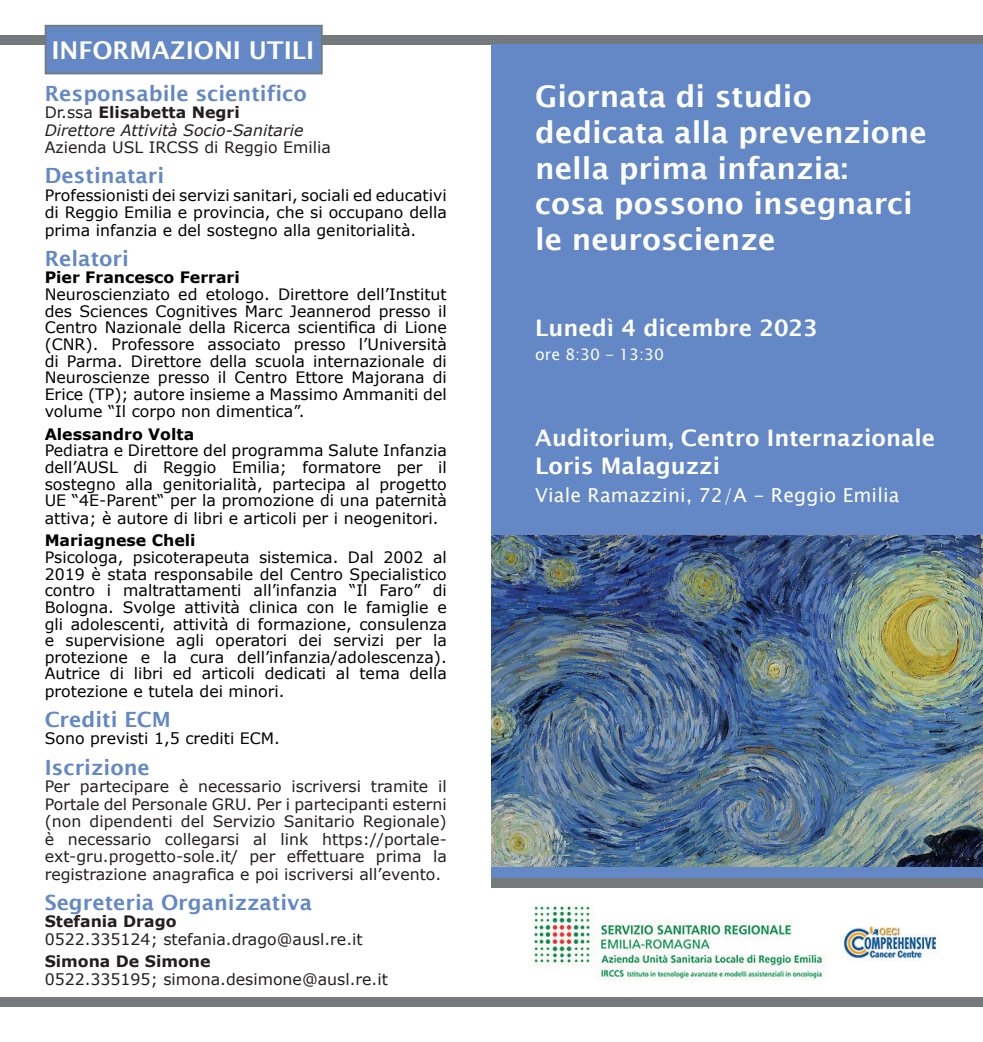
<style>
.page{position:relative;width:983px;height:1042px;background:#fff}
.page>*{position:absolute;margin:0;border:0;box-sizing:border-box;transform-origin:0 0}
.t1{font:600 29.75px/35.7px "Lucida Sans";color:#fff}
.t2{font:600 24.5px "Lucida Sans";color:#fff}
.t3{font:600 22.75px/27.3px "Lucida Sans";color:#fff}
.t4{font:600 21px "Lucida Sans";color:#6388c5}
.t5{font:19.25px "Lucida Sans Unicode";letter-spacing:.01em;color:#fff}
.t6{font:15.75px/16.8px "Verdana";color:#000;text-align:justify}
.t7{font:15.75px/17.5px "Verdana";color:#231f20;text-align:justify}
.t8{font:italic 15.75px/17.5px "Verdana";color:#231f20}
.t9{font:700 15.75px "Verdana";color:#000}
.t10{font:700 15.75px "Verdana";color:#231f20}
.t11{font:15.75px "Lucida Sans Unicode";color:#fff}
.s1{font-style:normal}
.s2{font-weight:700;font-style:normal}
</style>
<div class="page">
<div style="left:0;top:35px;width:982px;height:10px;background:#75797b"></div>
<div style="left:0;top:997px;width:982px;height:10px;background:#75797b"></div>
<div style="left:491px;top:45px;width:491px;height:833px;background:#6388c5"></div>
<div style="left:46px;top:26px;width:276px;height:48px;background:#6388c5"></div>
<div style="left:45px;top:25px;width:277px;height:49px;border:2px solid #75797b"></div>
<div style="left:491px;top:878px;width:491px;height:9px;background:#75797b"></div>
<img style="left:535px;top:907px;width:402px;height:73px">
<img style="left:491px;top:536px;width:491px;height:330px">
<h2 class="t2" style="left:51px;top:36px;width:264px">INFORMAZIONI UTILI</h2>
<h3 class="t4" style="left:45px;top:81px;width:264px">Responsabile scientifico</h3>
<p class="t8" style="left:45px;top:103px;width:260px"><span class="s1">Dr.ssa</span> <span class="s2">Elisabetta Negri<br></span>Direttore Attività Socio-Sanitarie</p>
<p class="t7" style="left:45px;top:138px;width:287px">Azienda USL IRCSS di Reggio Emilia</p>
<h3 class="t4" style="left:45px;top:164px;width:121px">Destinatari</h3>
<p class="t6" style="left:45px;top:186px;width:403px;line-height:17.5px">Professionisti dei servizi sanitari, sociali ed educativi di Reggio Emilia e provincia, che si occupano della prima infanzia e del sostegno alla genitorialità.</p>
<h3 class="t4" style="left:45px;top:246px;width:86px">Relatori</h3>
<p class="t9" style="left:45px;top:266px;width:197px">Pier Francesco Ferrari</p>
<p class="t6" style="left:45px;top:286px;width:403px">Neuroscienziato ed etologo. Direttore dell’Institut des Sciences Cognitives Marc Jeannerod presso il Centro Nazionale della Ricerca scientifica di Lione (CNR). Professore associato presso l’Università di Parma. Direttore della scuola internazionale di Neuroscienze presso il Centro Ettore Majorana di Erice (TP); autore insieme a Massimo Ammaniti del volume “Il corpo non dimentica”.</p>
<p class="t9" style="left:45px;top:423px;width:151px">Alessandro Volta</p>
<p class="t6" style="left:45px;top:442px;width:403px">Pediatra e Direttore del programma Salute Infanzia dell’AUSL di Reggio Emilia; formatore per il sostegno alla genitorialità, partecipa al progetto UE “4E-Parent“ per la promozione di una paternità attiva; è autore di libri e articoli per i neogenitori.</p>
<p class="t9" style="left:45px;top:529px;width:152px">Mariagnese Cheli</p>
<p class="t6" style="left:45px;top:549px;width:403px">Psicologa, psicoterapeuta sistemica. Dal 2002 al 2019 è stata responsabile del Centro Specialistico contro i maltrattamenti all’infanzia “Il Faro” di Bologna. Svolge attività clinica con le famiglie e gli adolescenti, attività di formazione, consulenza e supervisione agli operatori dei servizi per la protezione e la cura dell’infanzia/adolescenza).<br>Autrice di libri ed articoli dedicati al tema della protezione e tutela dei minori.</p>
<h3 class="t4" style="left:45px;top:707px;width:128px">Crediti ECM</h3>
<p class="t6" style="left:45px;top:730px;width:237px">Sono previsti 1,5 crediti ECM.</p>
<h3 class="t4" style="left:45px;top:755px;width:107px">Iscrizione</h3>
<p class="t7" style="left:45px;top:777px;width:403px">Per partecipare è necessario iscriversi tramite il Portale del Personale GRU. Per i partecipanti esterni (non dipendenti del Servizio Sanitario Regionale) è necessario collegarsi al link https://portale&shy;ext-gru.progetto-sole.it/ per effettuare prima la registrazione anagrafica e poi iscriversi all’evento.</p>
<h3 class="t4" style="left:45px;top:890px;width:269px">Segreteria Organizzativa</h3>
<p class="t10" style="left:45px;top:910px;width:133px">Stefania Drago</p>
<p class="t7" style="left:45px;top:930px;width:319px">0522.335124; stefania.drago@ausl.re.it</p>
<p class="t10" style="left:45px;top:950px;width:167px">Simona De Simone</p>
<p class="t7" style="left:45px;top:970px;width:344px">0522.335195; simona.desimone@ausl.re.it</p>
<h1 class="t1" style="left:535px;top:79px;width:393px">Giornata di studio dedicata alla prevenzione nella prima infanzia:<br>cosa possono insegnarci le neuroscienze</h1>
<h3 class="t3" style="left:535px;top:314px;width:284px">Lunedì 4 dicembre 2023</h3>
<p class="t11" style="left:535px;top:342px;width:130px">ore 8:30 - 13:30</p>
<h3 class="t3" style="left:535px;top:424px;width:401px">Auditorium, Centro Internazionale<br>Loris Malaguzzi</h3>
<p class="t5" style="left:535px;top:479px;width:365px">Viale Ramazzini, 72/A - Reggio Emilia</p>
</div>
